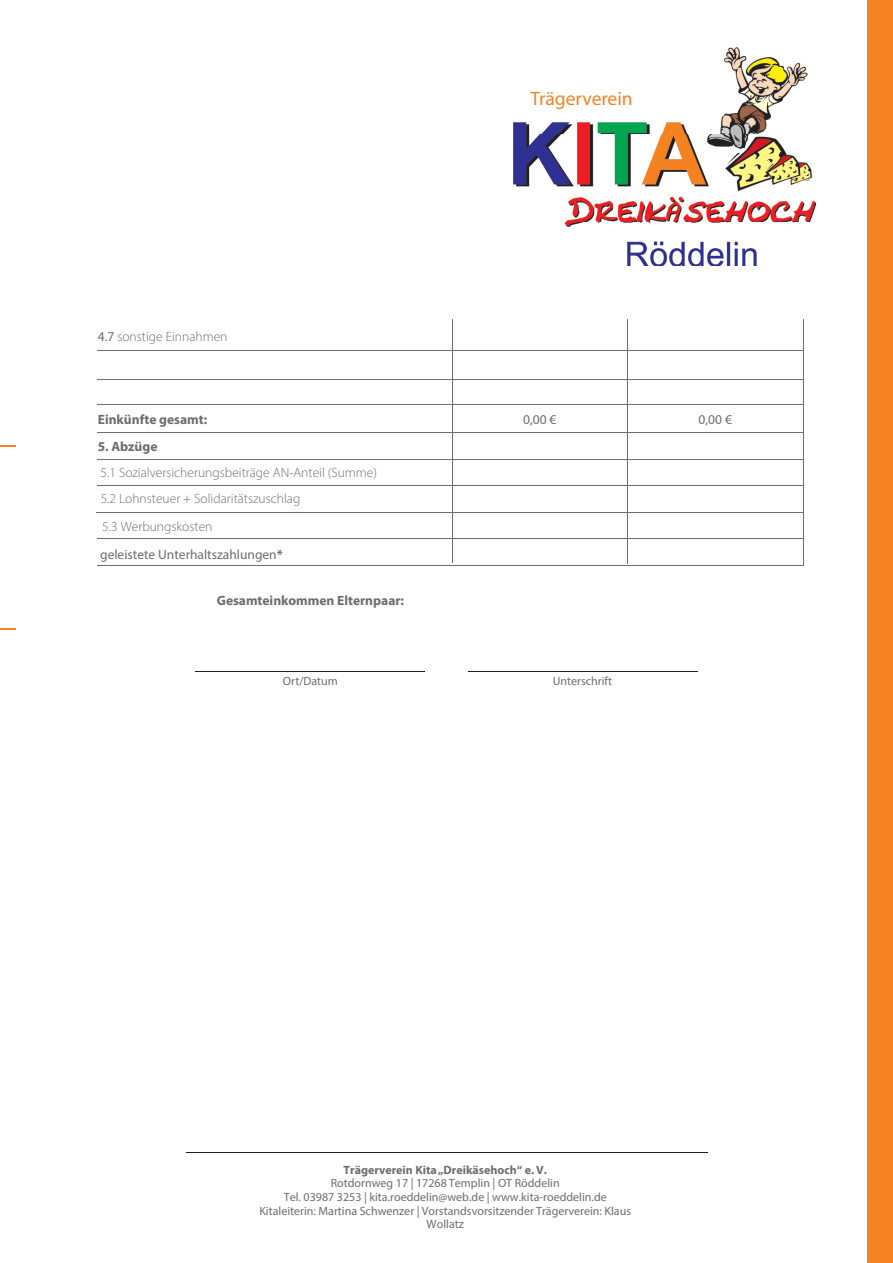
<style>
.page{position:relative;width:893px;height:1263px;background:#fff}
.page>*{position:absolute;margin:0;border:0;box-sizing:border-box;transform-origin:0 0}
.t1{font:19.5px "Myriad Pro";color:#f58323}
.t2{font:300 13.5px/26.7px "Myriad Pro";color:#6d6f71}
.t3{font:700 13.5px "Myriad Pro";color:#6c6d70}
.t4{font:13.5px "Myriad Pro";color:#6c6d70}
.t5{font:300 13.5px "Myriad Pro";color:#6c6d70}
.t6{font:12px/13.5px "Myriad Pro";color:#6c6d70;text-align:center}
.t7{font:700 12px "Myriad Pro";color:#6c6d70}
.s1{font-weight:400}
.s2{font-weight:700}
</style>
<div class="page">
<svg style="left:0;top:445px;width:15px;height:1px"></svg>
<svg style="left:0;top:628px;width:15px;height:1px"></svg>
<hr style="left:185px;top:1153px;width:522px;height:1px;background:#231f20">
<hr style="left:98px;top:350px;width:706px;height:1px;background:#6c6d70">
<hr style="left:98px;top:379px;width:706px;height:1px;background:#6c6d70">
<hr style="left:98px;top:405px;width:706px;height:1px;background:#6c6d70">
<hr style="left:98px;top:432px;width:706px;height:1px;background:#6c6d70">
<hr style="left:98px;top:459px;width:706px;height:1px;background:#6c6d70">
<hr style="left:627px;top:319px;width:1px;height:244px;background:#6c6d70">
<hr style="left:452px;top:319px;width:1px;height:243px;background:#6c6d70">
<hr style="left:804px;top:319px;width:1px;height:245px;background:#6c6d70">
<hr style="left:196px;top:671px;width:229px;height:1px;background:#231f20">
<hr style="left:468px;top:671px;width:229px;height:1px;background:#231f20">
<img style="left:513px;top:48px;width:303px;height:218px">
<div style="left:867px;top:0;width:26px;height:1263px;background:#f58323"></div>
<hr style="left:97px;top:512px;width:706px;height:1px;background:#6c6d70">
<hr style="left:98px;top:485px;width:706px;height:1px;background:#6c6d70">
<hr style="left:97px;top:539px;width:706px;height:1px;background:#6c6d70">
<hr style="left:97px;top:566px;width:706px;height:1px;background:#6c6d70">
<p class="t5" style="left:98px;top:328px;width:131px"><span class="s1">4.7</span> sonstige Einnahmen</p>
<p class="t3" style="left:98px;top:410px;width:111px">Einkünfte gesamt:</p>
<p class="t3" style="left:98px;top:437px;width:61px">5. Abzüge</p>
<p class="t2" style="left:101px;top:459px;width:278px">5.1 Sozialversicherungsbeiträge AN-Anteil (Summe)<br>5.2 Lohnsteuer + Solidaritätszuschlag<br>5.3 Werbungskosten</p>
<p class="t4" style="left:100px;top:546px;width:184px">geleistete Unterhaltszahlungen<span class="s2">*</span></p>
<p class="t3" style="left:217px;top:592px;width:189px">Gesamteinkommen Elternpaar:</p>
<p class="t6" style="left:283px;top:674px;width:56px">Ort/Datum</p>
<h1 class="t1" style="left:530px;top:86px;width:104px">Trägerverein</h1>
<p class="t4" style="left:523px;top:411px;width:35px">0,00 €</p>
<p class="t4" style="left:699px;top:411px;width:35px">0,00 €</p>
<p class="t6" style="left:553px;top:674px;width:61px">Unterschrift</p>
<p class="t7" style="left:344px;top:1162px;width:205px">Trägerverein Kita „Dreikäsehoch“ e. V.</p>
<p class="t6" style="left:259px;top:1176px;width:373px">Rotdornweg 17 | 17268 Templin | OT Röddelin<br>Tel. 03987 3253 | kita.roeddelin@web.de | www.kita-roeddelin.de Kitaleiterin: Martina Schwenzer | Vorstandsvorsitzender Trägerverein: Klaus Wollatz</p>
</div>
